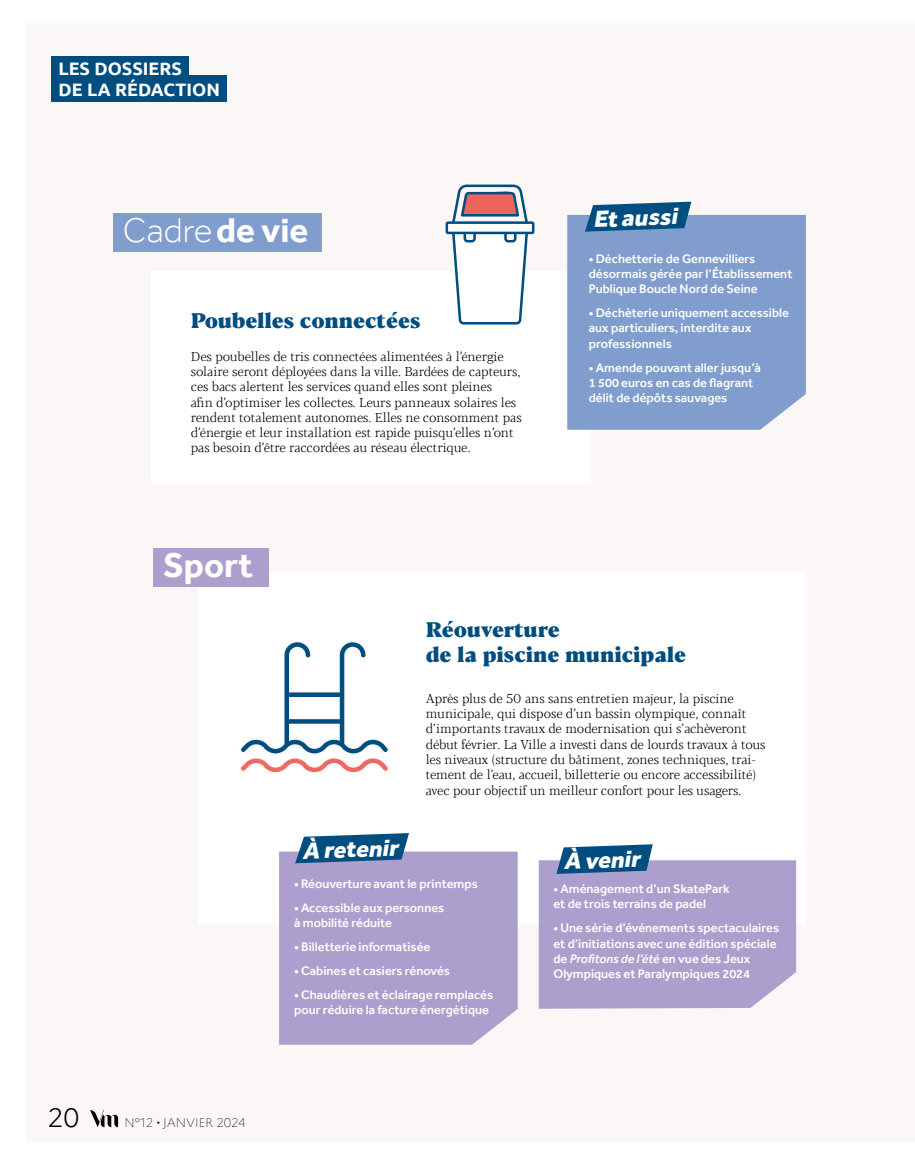
<style>
.page{position:relative;width:915px;height:1166px;background:#fff}
.page>*{position:absolute;margin:0;border:0;box-sizing:border-box;transform-origin:0 0}
.t1{font:300 35.25px "Effra";color:#fff}
.t2{font:700 35.25px "Effra";color:#fff}
.t3{font:300 26.4px "Marianne";color:#000}
.t4{font:italic 800 24px "Effra";color:#fff}
.t5{font:800 21px/25.2px "Blacker Text";color:#004d80}
.t6{font:700 18px/21.6px "Ubuntu";color:#fff}
.t7{font:300 12.75px/15.3px "Blacker Pro Text";color:#000}
.t8{font:500 12.75px/15.3px "Effra";color:#fff}
.t9{font:100 12.45px "Marianne";color:#000}
.s1{font-weight:700}
.s2{font-style:italic}
</style>
<div class="page">
<div style="left:27px;top:23px;width:887px;height:1118px;background:#fbf7f7"></div>
<svg style="left:90px;top:1109px;width:28px;height:17px"></svg>
<div style="left:198px;top:572px;width:607px;height:352px;background:#fff"></div>
<div style="left:153px;top:548px;width:116px;height:38px;background:#ad9fcd"></div>
<div style="left:151px;top:271px;width:439px;height:211px;background:#fff"></div>
<div style="left:51px;top:75px;width:176px;height:27px;background:#004d80"></div>
<div style="left:51px;top:56px;width:138px;height:21px;background:#004d80"></div>
<div style="left:567px;top:215px;width:238px;height:214px;background:#809dce"></div>
<svg style="left:584px;top:202px;width:107px;height:29px;background:#1f6190"></svg>
<svg style="left:445px;top:184px;width:89px;height:140px"></svg>
<div style="left:279px;top:851px;width:238px;height:193px;background:#ad9fcd"></div>
<svg style="left:295px;top:833px;width:114px;height:30px;background:#296794"></svg>
<svg style="left:538px;top:844px;width:257px;height:164px;background:#aaa2cd"></svg>
<svg style="left:241px;top:642px;width:147px;height:131px"></svg>
<div style="left:113px;top:213px;width:208px;height:38px;background:#809dce"></div>
<h3 class="t6" style="left:59px;top:57px;width:163px">LES DOSSIERS<br>DE LA RÉDACTION</h3>
<h1 class="t1" style="left:123px;top:209px;width:187px">Cadre<span class="s1">de vie</span></h1>
<h3 class="t5" style="left:191px;top:309px;width:231px">Poubelles connectées</h3>
<p class="t7" style="left:191px;top:348px;width:332px">Des poubelles de tris connectées alimentées à l’énergie solaire seront déployées dans la ville. Bardées de capteurs, ces bacs alertent les services quand elles sont pleines<br>afin d’optimiser les collectes. Leurs panneaux solaires les rendent totalement autonomes. Elles ne consomment pas d’énergie et leur installation est rapide puisqu’elles n’ont pas besoin d’être raccordées au réseau électrique.</p>
<h1 class="t2" style="left:163px;top:544px;width:92px">Sport</h1>
<h3 class="t4" style="left:592px;top:204px;width:85px;rotate:-2deg">Et aussi</h3>
<p class="t8" style="left:588px;top:250px;width:205px">• Déchetterie de Gennevilliers désormais gérée par l’Établissement<br>Publique Boucle Nord de Seine</p>
<p class="t8" style="left:588px;top:305px;width:201px">• Déchèterie uniquement accessible aux particuliers, interdite aux professionnels</p>
<p class="t8" style="left:588px;top:359px;width:173px">• Amende pouvant aller jusqu’à<br>1 500 euros en cas de flagrant délit de dépôts sauvages</p>
<h3 class="t5" style="left:425px;top:617px;width:262px">Réouverture<br>de la piscine municipale</h3>
<p class="t7" style="left:425px;top:690px;width:341px">Après plus de 50 ans sans entretien majeur, la piscine municipale, qui dispose d’un bassin olympique, connaît d’importants travaux de modernisation qui s’achèveront début février. La Ville a investi dans de lourds travaux à tous les niveaux (structure du bâtiment, zones techniques, trai&shy;tement de l’eau, accueil, billetterie ou encore accessibilité) avec pour objectif un meilleur confort pour les usagers.</p>
<h2 class="t3" style="left:48px;top:1096px;width:33px">20</h2>
<p class="t9" style="left:124px;top:1112px;width:122px">N°12 • JANVIER 2024</p>
<h3 class="t4" style="left:302px;top:835px;width:97px;rotate:-2deg">À retenir</h3>
<p class="t8" style="left:294px;top:876px;width:185px">• Réouverture avant le printemps</p>
<p class="t8" style="left:294px;top:899px;width:152px">• Accessible aux personnes à mobilité réduite</p>
<p class="t8" style="left:294px;top:938px;width:138px">• Billetterie informatisée</p>
<p class="t8" style="left:294px;top:962px;width:157px">• Cabines et casiers rénovés</p>
<p class="t8" style="left:294px;top:986px;width:200px">• Chaudières et éclairage remplacés pour réduire la facture énergétique</p>
<h3 class="t4" style="left:563px;top:846px;width:78px;rotate:-2deg">À venir</h3>
<p class="t8" style="left:553px;top:880px;width:178px">• Aménagement d’un SkatePark et de trois terrains de padel</p>
<p class="t8" style="left:553px;top:919px;width:227px">• Une série d’événements spectaculaires et d’initiations avec une édition spéciale de <span class="s2">Profitons de l’été</span> en vue des Jeux Olympiques et Paralympiques 2024</p>
</div>
